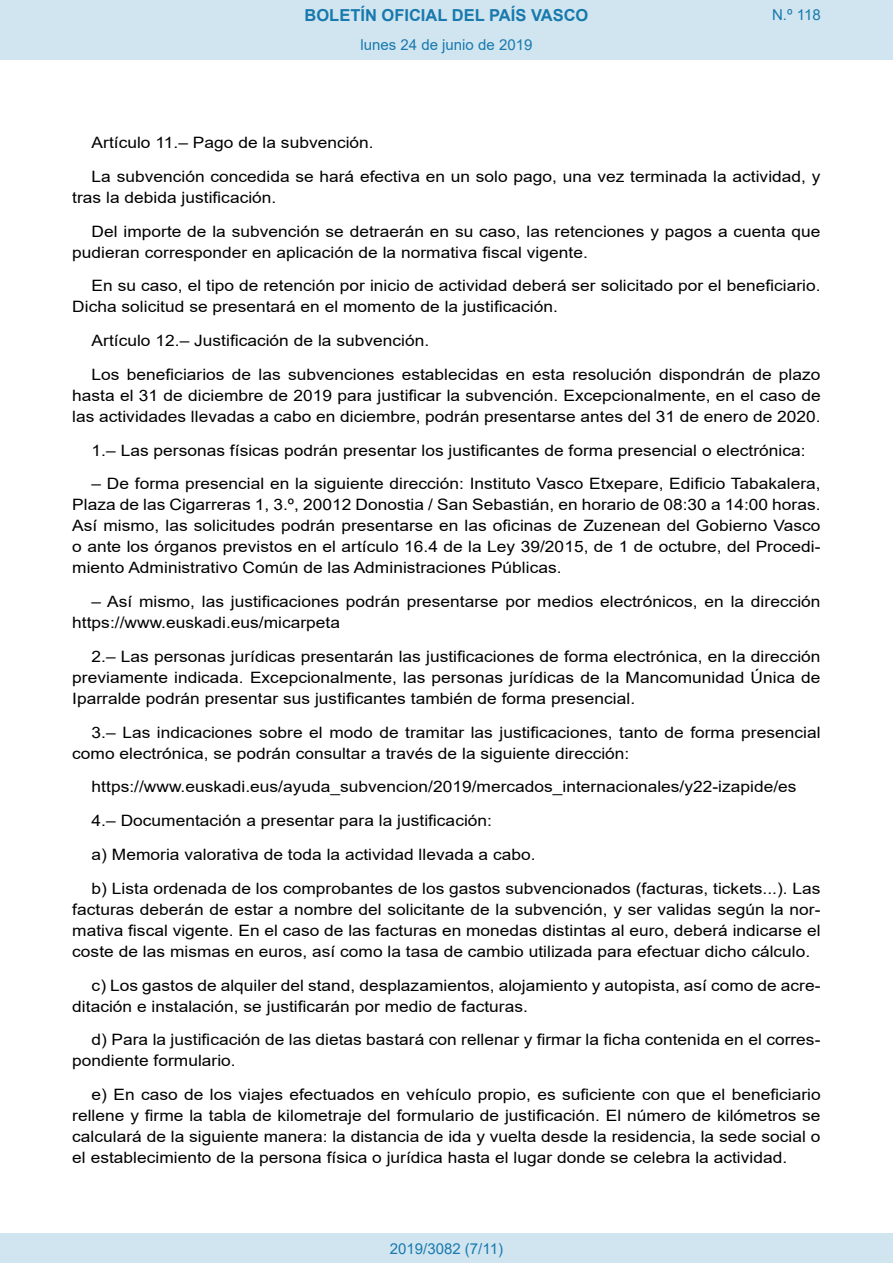
<style>
.page{position:relative;width:893px;height:1263px;background:#fff}
.page>*{position:absolute;margin:0;border:0;box-sizing:border-box;transform-origin:0 0}
.t1{font:700 16.5px "Arial";color:#1879ad}
.BOPVDetalle{font:15.6px/21px "Arial";color:#000;scale:1.11 1}
.Paginacion_Centro{font:15px "Arial";color:#1879ad}
</style>
<div class="page">
<div style="left:0;top:0;width:893px;height:60px;background:#d0e5f0"></div>
<div style="left:0;top:1233px;width:893px;height:30px;background:#d0e5f0"></div>
<p class="t1" style="left:305px;top:3px;width:285px">BOLETÍN OFICIAL DEL PAÍS VASCO</p>
<p class="Paginacion_Centro" style="left:361px;top:35px;width:173px">lunes 24 de junio de 2019</p>
<p class="Paginacion_Centro" style="left:772px;top:5px;width:50px">N.º 118</p>
<p class="BOPVDetalle" style="left:92px;top:132px;width:256px">Artículo 11.– Pago de la subvención.</p>
<p class="BOPVDetalle" style="left:72px;top:166px;width:675px;text-indent:19px">La subvención concedida se hará efectiva en un solo pago, una vez terminada la actividad, y tras la debida justificación.</p>
<p class="BOPVDetalle" style="left:72px;top:221px;width:675px;text-indent:19px">Del importe de la subvención se detraerán en su caso, las retenciones y pagos a cuenta que pudieran corresponder en aplicación de la normativa fiscal vigente.</p>
<p class="BOPVDetalle" style="left:72px;top:275px;width:676px;text-indent:19px">En su caso, el tipo de retención por inicio de actividad deberá ser solicitado por el beneficiario.<br>Dicha solicitud se presentará en el momento de la justificación.</p>
<p class="BOPVDetalle" style="left:92px;top:330px;width:306px">Artículo 12.– Justificación de la subvención.</p>
<p class="BOPVDetalle" style="left:72px;top:364px;width:676px;text-align:justify;text-indent:19px">Los beneficiarios de las subvenciones establecidas en esta resolución dispondrán de plazo hasta el 31 de diciembre de 2019 para justificar la subvención. Excepcionalmente, en el caso de las actividades llevadas a cabo en diciembre, podrán presentarse antes del 31 de enero de 2020.</p>
<p class="BOPVDetalle" style="left:92px;top:440px;width:645px">1.– Las personas físicas podrán presentar los justificantes de forma presencial o electrónica:</p>
<p class="BOPVDetalle" style="left:72px;top:473px;width:676px;text-align:justify;text-indent:19px">– De forma presencial en la siguiente dirección: Instituto Vasco Etxepare, Edificio Tabakalera, Plaza de las Cigarreras 1, 3.º, 20012 Donostia / San Sebastián, en horario de 08:30 a 14:00 horas.<br>Así mismo, las solicitudes podrán presentarse en las oficinas de Zuzenean del Gobierno Vasco o ante los órganos previstos en el artículo 16.4 de la Ley 39/2015, de 1 de octubre, del Procedi&shy;miento Administrativo Común de las Administraciones Públicas.</p>
<p class="BOPVDetalle" style="left:72px;top:591px;width:676px;text-indent:19px">– Así mismo, las justificaciones podrán presentarse por medios electrónicos, en la dirección https://www.euskadi.eus/micarpeta</p>
<p class="BOPVDetalle" style="left:72px;top:646px;width:676px;text-align:justify;text-indent:19px">2.– Las personas jurídicas presentarán las justificaciones de forma electrónica, en la dirección previamente indicada. Excepcionalmente, las personas jurídicas de la Mancomunidad Única de Iparralde podrán presentar sus justificantes también de forma presencial.</p>
<p class="BOPVDetalle" style="left:72px;top:722px;width:676px;text-indent:19px">3.– Las indicaciones sobre el modo de tramitar las justificaciones, tanto de forma presencial como electrónica, se podrán consultar a través de la siguiente dirección:</p>
<p class="BOPVDetalle" style="left:92px;top:776px;width:637px">https://www.euskadi.eus/ayuda_subvencion/2019/mercados_internacionales/y22-izapide/es</p>
<p class="BOPVDetalle" style="left:92px;top:810px;width:362px">4.– Documentación a presentar para la justificación:</p>
<p class="BOPVDetalle" style="left:92px;top:844px;width:401px">a) Memoria valorativa de toda la actividad llevada a cabo.</p>
<p class="BOPVDetalle" style="left:72px;top:878px;width:676px;text-align:justify;text-indent:19px">b) Lista ordenada de los comprobantes de los gastos subvencionados (facturas, tickets...). Las facturas deberán de estar a nombre del solicitante de la subvención, y ser validas según la nor&shy;mativa fiscal vigente. En el caso de las facturas en monedas distintas al euro, deberá indicarse el coste de las mismas en euros, así como la tasa de cambio utilizada para efectuar dicho cálculo.</p>
<p class="BOPVDetalle" style="left:72px;top:974px;width:676px;text-indent:19px">c) Los gastos de alquiler del stand, desplazamientos, alojamiento y autopista, así como de acre&shy;ditación e instalación, se justificarán por medio de facturas.</p>
<p class="BOPVDetalle" style="left:72px;top:1029px;width:676px;text-indent:19px">d) Para la justificación de las dietas bastará con rellenar y firmar la ficha contenida en el corres&shy;pondiente formulario.</p>
<p class="BOPVDetalle" style="left:72px;top:1084px;width:676px;text-align:justify;text-indent:19px">e) En caso de los viajes efectuados en vehículo propio, es suficiente con que el beneficiario rellene y firme la tabla de kilometraje del formulario de justificación. El número de kilómetros se calculará de la siguiente manera: la distancia de ida y vuelta desde la residencia, la sede social o el establecimiento de la persona física o jurídica hasta el lugar donde se celebra la actividad.</p>
<p class="Paginacion_Centro" style="left:390px;top:1238px;width:115px">2019/3082 (7/11)</p>
</div>
